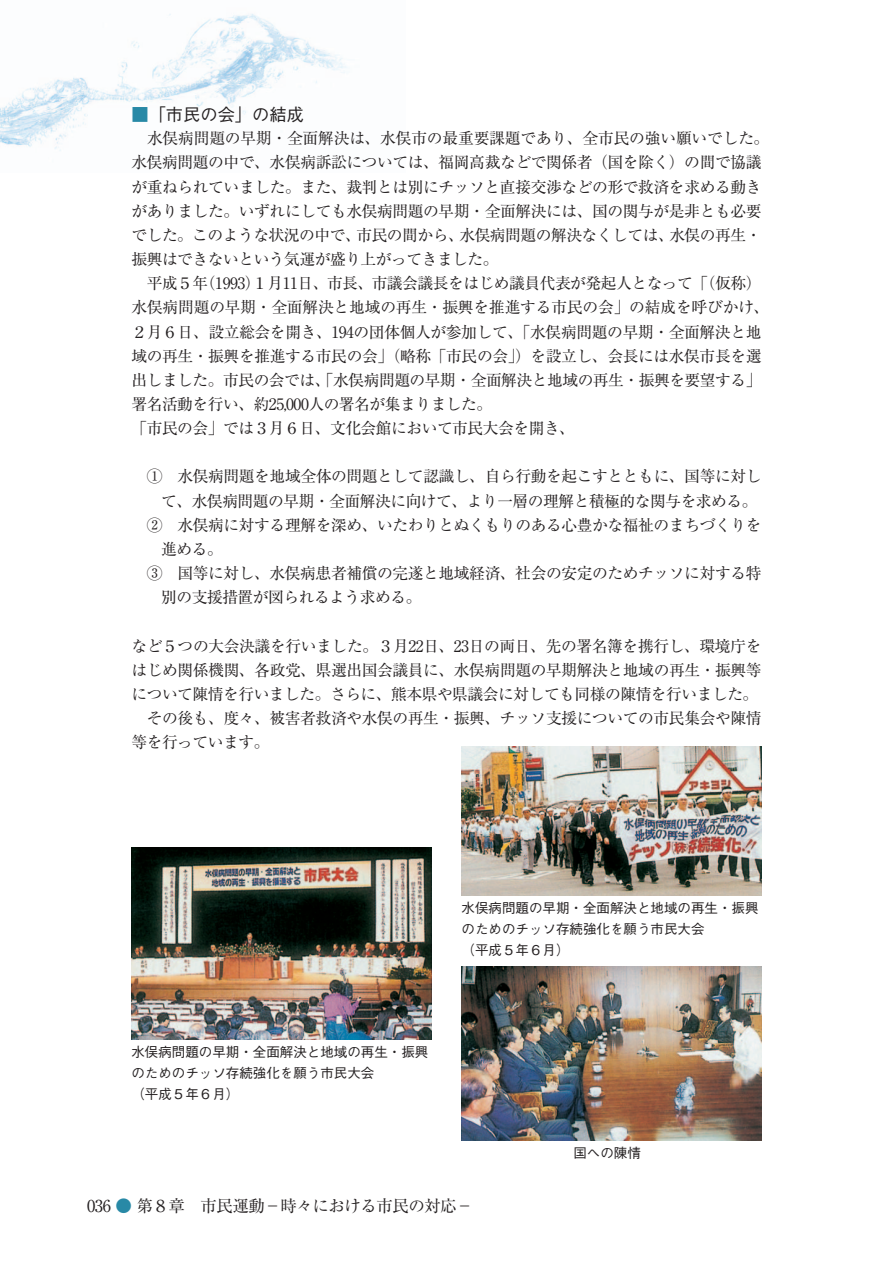
<style>
.page{position:relative;width:893px;height:1263px;background:#fff}
.page>*{position:absolute;margin:0;border:0;box-sizing:border-box;transform-origin:0 0}
.t1{font:17.25px "Gothic BBB Pr 6 Medium 90 pv RKSJ H";color:#231f20}
.t2{font:16.5px "Ryumin Pr 6 Regular 90 pv RKSJ H";letter-spacing:-.03em;color:#231f20}
.t3{font:15.75px/24.2px "Ryumin Pr 6 Regular 90 pv RKSJ H";letter-spacing:-.025em;color:#231f20}
.t4{font:13.5px/21px "Gothic BBB Pr 6 Medium 90 pv RKSJ H";color:#231f20}
.s1{color:#2889a6}
</style>
<div class="page">
<img style="left:0;top:14px;width:347px;height:137px">
<img style="left:461px;top:967px;width:300px;height:174px">
<img style="left:461px;top:746px;width:300px;height:149px">
<img style="left:131px;top:847px;width:300px;height:193px">
<p class="t1" style="left:131px;top:109px;width:174px"><span class="s1">■</span>「市民の会」の結成</p>
<p class="t3" style="left:131px;top:128px;width:639px">　水俣病問題の早期・全面解決は、水俣市の最重要課題であり、全市民の強い願いでした。水俣病問題の中で、水俣病訴訟については、福岡高裁などで関係者（国を除く）の間で協議が重ねられていました。また、裁判とは別にチッソと直接交渉などの形で救済を求める動きがありました。いずれにしても水俣病問題の早期・全面解決には、国の関与が是非とも必要でした。このような状況の中で、市民の間から、水俣病問題の解決なくしては、水俣の再生・振興はできないという気運が盛り上がってきました。<br>　平成５年（1993）１月11日、市長、市議会議長をはじめ議員代表が発起人となって「（仮称）水俣病問題の早期・全面解決と地域の再生・振興を推進する市民の会」の結成を呼びかけ、２月６日、設立総会を開き、194の団体個人が参加して、「水俣病問題の早期・全面解決と地域の再生・振興を推進する市民の会」（略称「市民の会」）を設立し、会長には水俣市長を選出しました。市民の会では、「水俣病問題の早期・全面解決と地域の再生・振興を要望する」署名活動を行い、約25,000人の署名が集まりました。<br>「市民の会」では３月６日、文化会館において市民大会を開き、</p>
<p class="t3" style="left:131px;top:467px;width:631px">　①　水俣病問題を地域全体の問題として認識し、自ら行動を起こすとともに、国等に対し</p>
<p class="t3" style="left:161px;top:491px;width:598px">て、水俣病問題の早期・全面解決に向けて、より一層の理解と積極的な関与を求める。</p>
<p class="t3" style="left:131px;top:515px;width:632px">　②　水俣病に対する理解を深め、いたわりとぬくもりのある心豊かな福祉のまちづくりを</p>
<p class="t3" style="left:161px;top:539px;width:63px">進める。</p>
<p class="t3" style="left:131px;top:563px;width:631px">　③　国等に対し、水俣病患者補償の完遂と地域経済、社会の安定のためチッソに対する特</p>
<p class="t3" style="left:161px;top:587px;width:262px">別の支援措置が図られるよう求める。</p>
<p class="t3" style="left:131px;top:636px;width:632px">など５つの大会決議を行いました。３月22日、23日の両日、先の署名簿を携行し、環境庁をはじめ関係機関、各政党、県選出国会議員に、水俣病問題の早期解決と地域の再生・振興等について陳情を行いました。さらに、熊本県や県議会に対しても同様の陳情を行いました。　その後も、度々、被害者救済や水俣の再生・振興、チッソ支援についての市民集会や陳情等を行っています。</p>
<p class="t4" style="left:461px;top:899px;width:298px">水俣病問題の早期・全面解決と地域の再生・振興のためのチッソ存続強化を願う市民大会<br>（平成５年６月）</p>
<p class="t4" style="left:131px;top:1043px;width:298px">水俣病問題の早期・全面解決と地域の再生・振興のためのチッソ存続強化を願う市民大会<br>（平成５年６月）</p>
<p class="t4" style="left:573px;top:1144px;width:69px">国への陳情</p>
<p class="t2" style="left:87px;top:1199px;width:387px">036 <span class="s1">●</span> 第８章　市民運動－時々における市民の対応－</p>
</div>
